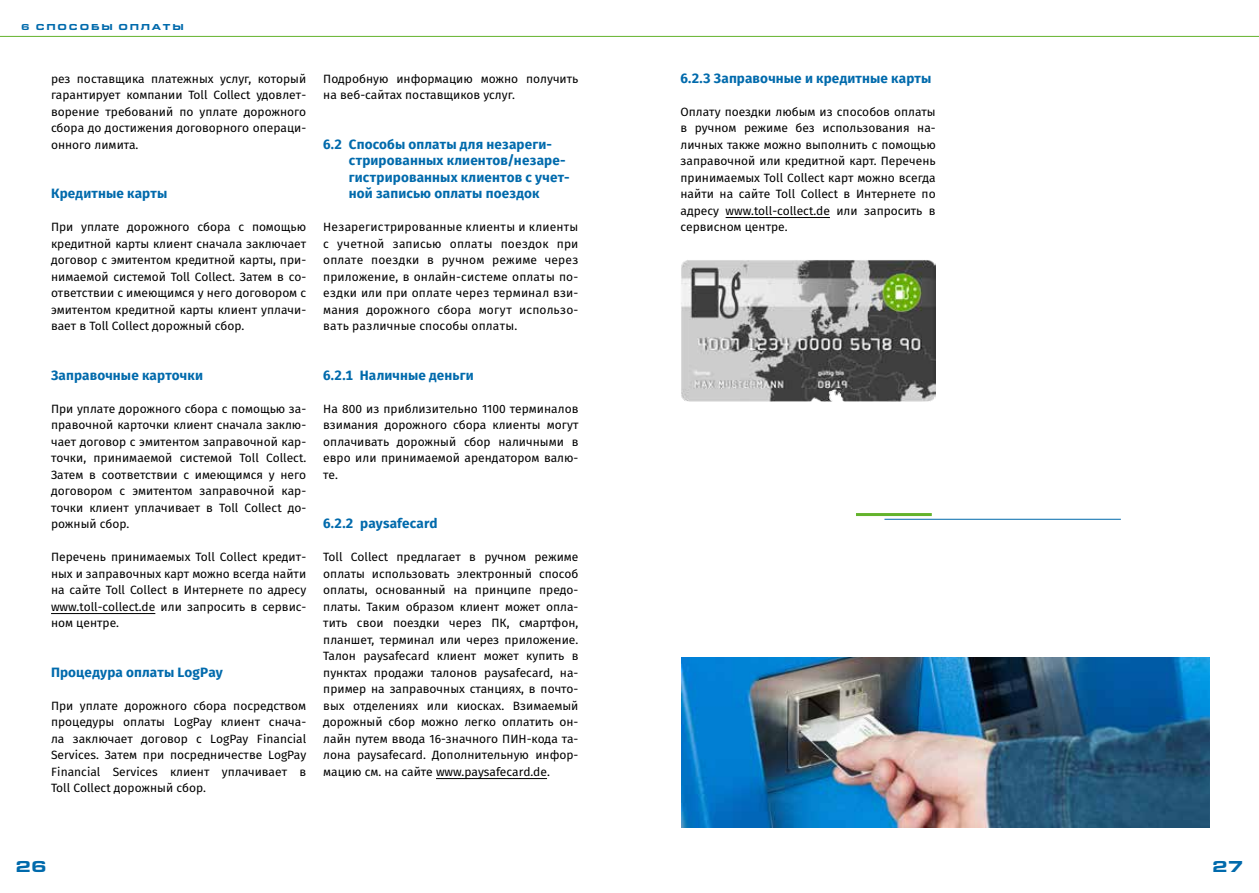
<style>
.page{position:relative;width:1259px;height:893px;background:#fff}
.page>*{position:absolute;margin:0;border:0;box-sizing:border-box;transform-origin:0 0}
.t1{font:900 16.5px "Eurostile OT Ext";color:#006aac}
.t2{font:700 13.5px/16.5px "Fira Sans";letter-spacing:.01em;color:#006aac}
.t3{font:12px/16.5px "Fira Sans";color:#000;text-align:justify}
.t4{font:900 9px "Eurostile OT Ext";letter-spacing:.2em;color:#006aac}
</style>
<div class="page">
<hr style="left:51px;top:613px;width:104px;height:1px;background:#000">
<hr style="left:436px;top:778px;width:111px;height:1px;background:#000">
<hr style="left:725px;top:217px;width:105px;height:1px;background:#000">
<img style="left:681px;top:657px;width:528px;height:171px">
<img style="left:681px;top:260px;width:254px;height:141px">
<hr style="left:0;top:36px;width:1259px;height:1px;background:#64b32c">
<hr style="left:884px;top:519px;width:236px;height:1px;background:#006aac">
<hr style="left:856px;top:513px;width:76px;height:3px;background:#64b32c">
<p class="t4" style="left:21px;top:22px;width:164px">6 СПОСОБЫ ОПЛАТЫ</p>
<p class="t3" style="left:51px;top:70px;width:257px">рез поставщика платежных услуг, который гарантирует компании Toll Collect удовлет&shy;ворение требований по уплате дорожного сбора до достижения договорного операци&shy;онного лимита.</p>
<p class="t2" style="left:51px;top:184px;width:118px">Кредитные карты</p>
<p class="t3" style="left:51px;top:218px;width:257px">При уплате дорожного сбора с помощью кредитной карты клиент сначала заключает договор с эмитентом кредитной карты, при&shy;нимаемой системой Toll Collect. Затем в со&shy;ответствии с имеющимся у него договором с эмитентом кредитной карты клиент уплачи&shy;вает в Toll Collect дорожный сбор.</p>
<p class="t2" style="left:51px;top:366px;width:153px">Заправочные карточки</p>
<p class="t3" style="left:51px;top:400px;width:257px">При уплате дорожного сбора с помощью за&shy;правочной карточки клиент сначала заклю&shy;чает договор с эмитентом заправочной кар&shy;точки, принимаемой системой Toll Collect.<br>Затем в соответствии с имеющимся у него договором с эмитентом заправочной кар&shy;точки клиент уплачивает в Toll Collect до&shy;рожный сбор.</p>
<p class="t3" style="left:51px;top:548px;width:257px">Перечень принимаемых Toll Collect кредит&shy;ных и заправочных карт можно всегда найти на сайте Toll Collect в Интернете по адресу www.toll-collect.de или запросить в сервис&shy;ном центре.</p>
<p class="t2" style="left:51px;top:663px;width:173px">Процедура оплаты LogPay</p>
<p class="t3" style="left:51px;top:697px;width:257px">При уплате дорожного сбора посредством процедуры оплаты LogPay клиент снача&shy;ла заключает договор с LogPay Financial Services. Затем при посредничестве LogPay Financial Services клиент уплачивает в Toll Collect дорожный сбор.</p>
<p class="t3" style="left:323px;top:70px;width:257px">Подробную информацию можно получить на веб-сайтах поставщиков услуг.</p>
<p class="t2" style="left:349px;top:135px;width:222px;text-indent:-26px">6.2 Способы оплаты для незареги&shy;стрированных клиентов/незаре&shy;гистрированных клиентов с учет&shy;ной записью оплаты поездок</p>
<p class="t3" style="left:323px;top:218px;width:257px">Незарегистрированные клиенты и клиенты с учетной записью оплаты поездок при оплате поездки в ручном режиме через приложение, в онлайн-системе оплаты по&shy;ездки или при оплате через терминал взи&shy;мания дорожного сбора могут использо&shy;вать различные способы оплаты.</p>
<p class="t2" style="left:323px;top:366px;width:152px">6.2.1 Наличные деньги</p>
<p class="t3" style="left:323px;top:400px;width:257px">На 800 из приблизительно 1100 терминалов взимания дорожного сбора клиенты могут оплачивать дорожный сбор наличными в евро или принимаемой арендатором валю&shy;те.</p>
<p class="t2" style="left:323px;top:514px;width:116px">6.2.2 paysafecard</p>
<p class="t3" style="left:323px;top:548px;width:257px">Toll Collect предлагает в ручном режиме оплаты использовать электронный способ оплаты, основанный на принципе предо&shy;платы. Таким образом клиент может опла&shy;тить свои поездки через ПК, смартфон, планшет, терминал или через приложение.<br>Талон paysafecard клиент может купить в пунктах продажи талонов paysafecard, на&shy;пример на заправочных станциях, в почто&shy;вых отделениях или киосках. Взимаемый дорожный сбор можно легко оплатить он&shy;лайн путем ввода 16-значного ПИН-кода та&shy;лона paysafecard. Дополнительную инфор&shy;мацию см. на сайте www.paysafecard.de.</p>
<p class="t2" style="left:680px;top:69px;width:252px">6.2.3 Заправочные и кредитные карты</p>
<p class="t3" style="left:680px;top:103px;width:257px">Оплату поездки любым из способов оплаты в ручном режиме без использования на&shy;личных также можно выполнить с помощью заправочной или кредитной карт. Перечень принимаемых Toll Collect карт можно всегда найти на сайте Toll Collect в Интернете по адресу www.toll-collect.de или запросить в сервисном центре.</p>
<h1 class="t1" style="left:15px;top:857px;width:33px">26</h1>
<h1 class="t1" style="left:1212px;top:857px;width:33px">27</h1>
</div>
